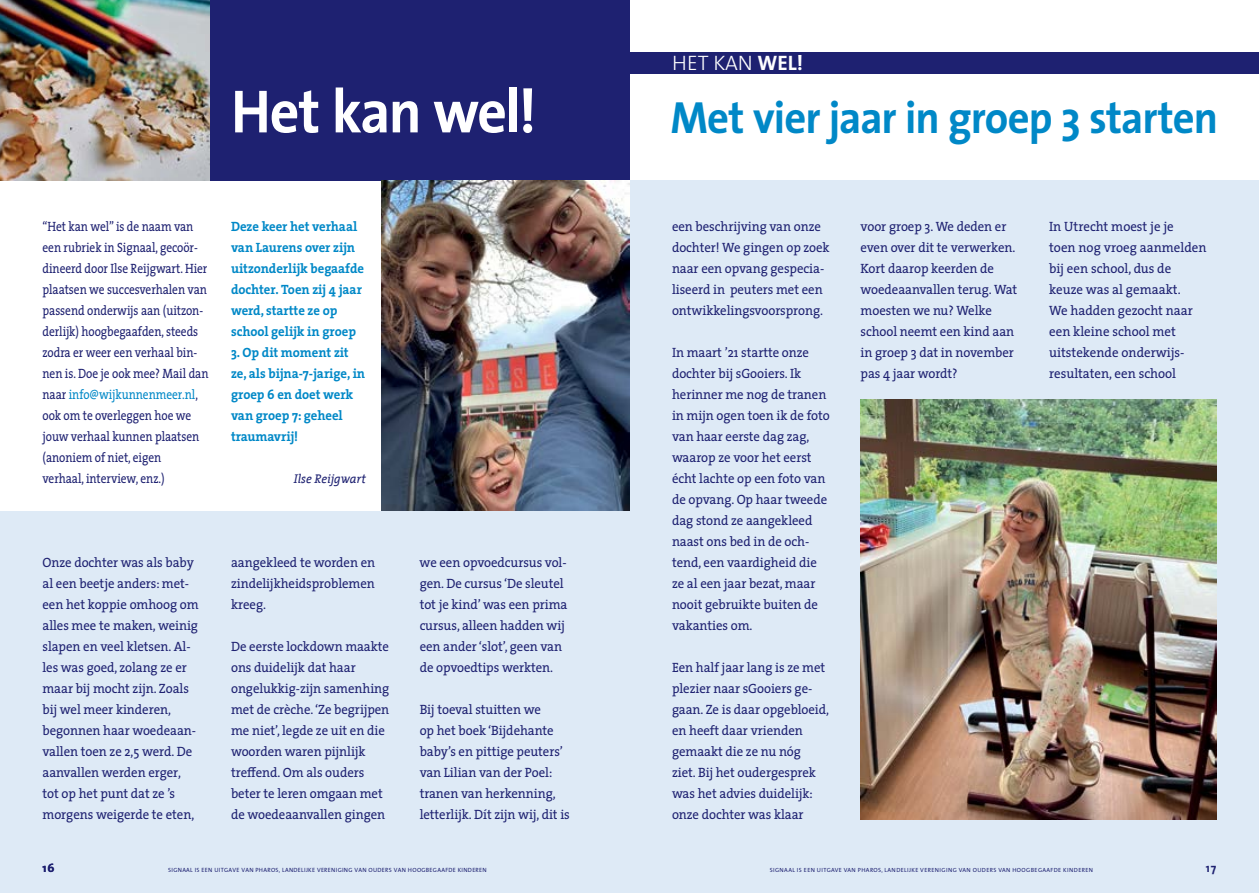
<style>
.page{position:relative;width:1259px;height:893px;background:#fff}
.page>*{position:absolute;margin:0;border:0;box-sizing:border-box;transform-origin:0 0}
.t1{font:700 61.5px "The Sans";letter-spacing:-.025em;color:#fff;scale:.94 1}
.t2{font:700 45.3px "The Sans";letter-spacing:-.02em;color:#0088c7;scale:.94 1}
.t3{font:21px "The Sans Light Caps";color:#fff}
.t4{font:13.5px/21px "The Serif";letter-spacing:-.005em;color:#1e2171;scale:.95 1}
.t5{font:13.5px/21px "The Serif";letter-spacing:-.005em;color:#1e2171;scale:.85 1}
.t6{font:700 13.5px/21px "The Serif";letter-spacing:-.005em;color:#0088c7;scale:.95 1}
.t7{font:13.5px/21px "The Serif";letter-spacing:-.005em;color:#1e2171;scale:.96 1}
.t8{font:italic 12.75px "The Serif";color:#1e2171;scale:.95 1}
.t9{font:700 12px "The Sans";color:#1e2171}
.t10{font:6px "The Sans Plain";letter-spacing:.05em;color:#1e2171}
.t11{font:6px "The Sans";letter-spacing:.065em;color:#1e2171}
.s1{color:#0088c7}
.s2{font-family:"The Sans Bold Caps"}
.s3{font-family:"The Sans";font-weight:700}
</style>
<div class="page">
<div style="left:0;top:180px;width:1259px;height:713px;background:#deeaf6"></div>
<div style="left:0;top:180px;width:629px;height:330px;background:#fff"></div>
<div style="left:0;top:53px;width:1259px;height:21px;background:#1e2171"></div>
<img style="left:0;top:0;width:210px;height:180px">
<div style="left:210px;top:0;width:419px;height:180px;background:#1e2171"></div>
<img style="left:860px;top:399px;width:356px;height:420px">
<img style="left:382px;top:180px;width:247px;height:330px">
<h1 class="t1" style="left:231px;top:60px;width:326px">Het kan wel!</h1>
<p class="t5" style="left:43px;top:216px;width:197px">“Het kan wel” is de naam van een rubriek in Signaal, gecoör&shy;dineerd door Ilse Reijgwart. Hier plaatsen we succesverhalen van passend onderwijs aan (uitzon&shy;derlijk) hoogbegaafden, steeds zodra er weer een verhaal bin&shy;nen is. Doe je ook mee? Mail dan naar <span class="s1">info@wijkunnenmeer.nl</span>, ook om te overleggen hoe we jouw verhaal kunnen plaatsen (anoniem of niet, eigen<br>verhaal, interview, enz.)</p>
<p class="t6" style="left:231px;top:216px;width:141px">Deze keer het verhaal van Laurens over zijn uitzonderlijk begaafde dochter. Toen zij 4 jaar werd, startte ze op school gelijk in groep</p>
<p class="t6" style="left:231px;top:342px;width:143px">3. Op dit moment zit ze, als bijna-7-jarige, in groep 6 en doet werk van groep 7: geheel traumavrij!</p>
<p class="t8" style="left:294px;top:468px;width:77px">Ilse Reijgwart</p>
<p class="t4" style="left:43px;top:552px;width:166px">Onze dochter was als baby al een beetje anders: met&shy;een het koppie omhoog om alles mee te maken, weinig slapen en veel kletsen. Al&shy;les was goed, zolang ze er maar bij mocht zijn. Zoals bij wel meer kinderen, begonnen haar woedeaan&shy;vallen toen ze 2,5 werd. De aanvallen werden erger, tot op het punt dat ze ’s morgens weigerde te eten,</p>
<p class="t4" style="left:231px;top:552px;width:153px;text-align:justify">aangekleed te worden en zindelijkheidsproblemen kreeg.</p>
<p class="t4" style="left:231px;top:636px;width:168px">De eerste lockdown maakte ons duidelijk dat haar ongelukkig-zijn samenhing met de crèche. ‘Ze begrijpen me niet’, legde ze uit en die woorden waren pijnlijk treffend. Om als ouders beter te leren omgaan met de woedeaanvallen gingen</p>
<p class="t4" style="left:420px;top:552px;width:157px">we een opvoedcursus vol&shy;gen. De cursus ‘De sleutel tot je kind’ was een prima cursus, alleen hadden wij een ander ‘slot’, geen van de opvoedtips werkten.</p>
<p class="t4" style="left:420px;top:699px;width:160px">Bij toeval stuitten we<br>op het boek ‘Bijdehante baby’s en pittige peuters’ van Lilian van der Poel: tranen van herkenning, letterlijk. Dít zijn wij, dit is</p>
<h3 class="t3" style="left:672px;top:52px;width:133px">HET KAN <span class="s2">WEL</span><span class="s3">!</span></h3>
<h2 class="t2" style="left:670px;top:80px;width:584px">Met vier jaar in groep 3 starten</h2>
<p class="t4" style="left:672px;top:216px;width:167px">een beschrijving van onze dochter! We gingen op zoek naar een opvang gespecia&shy;liseerd in peuters met een ontwikkelingsvoorsprong.</p>
<p class="t4" style="left:672px;top:342px;width:168px">In maart ’21 startte onze dochter bij sGooiers. Ik herinner me nog de tranen in mijn ogen toen ik de foto van haar eerste dag zag, waarop ze voor het eerst écht lachte op een foto van de opvang. Op haar tweede dag stond ze aangekleed naast ons bed in de och&shy;tend, een vaardigheid die ze al een jaar bezat, maar nooit gebruikte buiten de vakanties om.</p>
<p class="t4" style="left:672px;top:657px;width:167px">Een half jaar lang is ze met plezier naar sGooiers ge&shy;gaan. Ze is daar opgebloeid, en heeft daar vrienden gemaakt die ze nu nóg<br>ziet. Bij het oudergesprek was het advies duidelijk: onze dochter was klaar</p>
<p class="t4" style="left:860px;top:216px;width:166px">voor groep 3. We deden er even over dit te verwerken.<br>Kort daarop keerden de woedeaanvallen terug. Wat moesten we nu? Welke school neemt een kind aan in groep 3 dat in november pas 4 jaar wordt?</p>
<p class="t7" style="left:1049px;top:216px;width:165px">In Utrecht moest je je<br>toen nog vroeg aanmelden bij een school, dus de keuze was al gemaakt.<br>We hadden gezocht naar een kleine school met uitstekende onderwijs&shy;resultaten, een school</p>
<p class="t9" style="left:43px;top:858px;width:14px">16</p>
<p class="t10" style="left:168px;top:865px;width:320px">SIGNAAL IS EEN UITGAVE VAN PHAROS, LANDELIJKE VERENIGING VAN OUDERS VAN HOOGBEGAAFDE KINDEREN</p>
<p class="t11" style="left:770px;top:865px;width:325px">SIGNAAL IS EEN UITGAVE VAN PHAROS, LANDELIJKE VERENIGING VAN OUDERS VAN HOOGBEGAAFDE KINDEREN</p>
<p class="t9" style="left:1206px;top:858px;width:12px">17</p>
</div>
